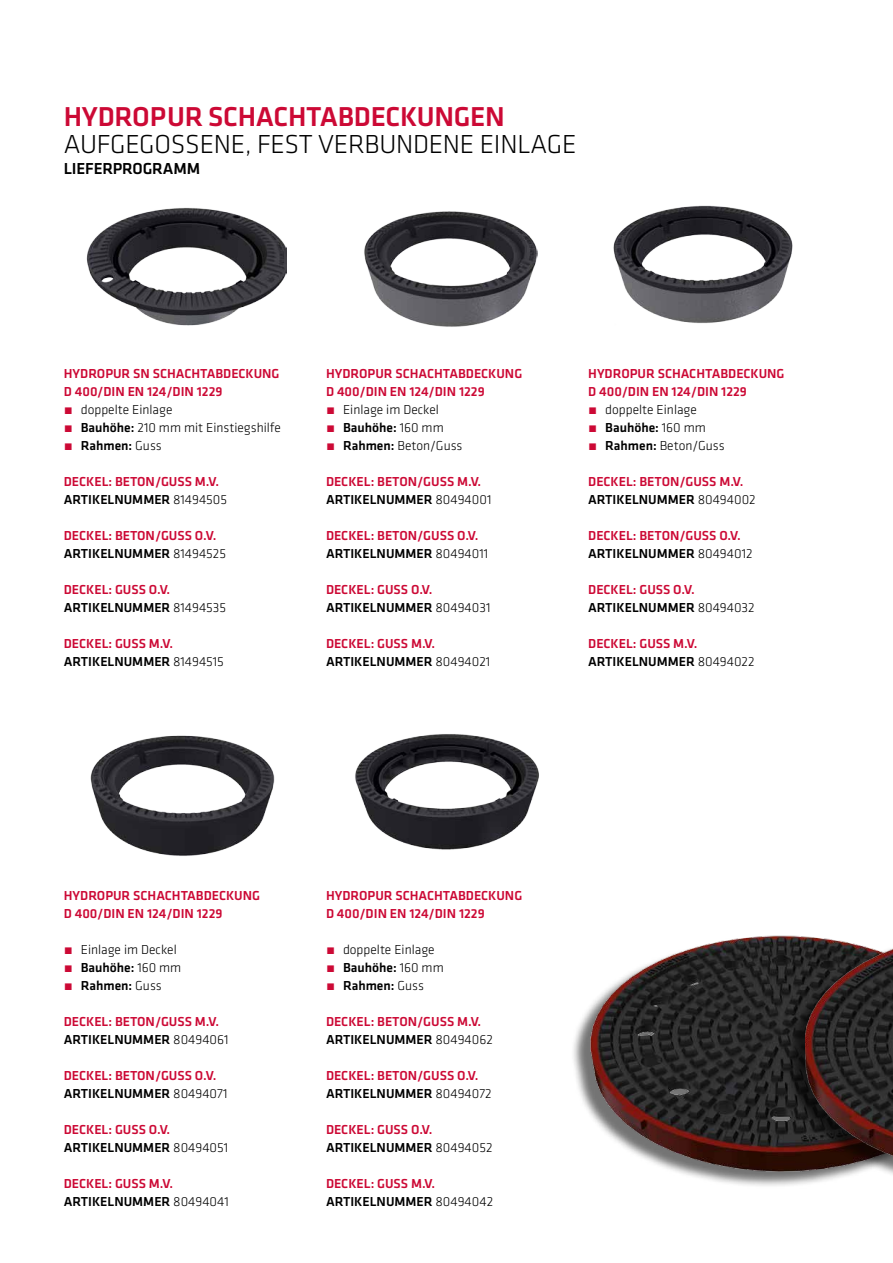
<style>
.page{position:relative;width:893px;height:1263px;background:#fff}
.page>*{position:absolute;margin:0;border:0;box-sizing:border-box;transform-origin:0 0}
.t1{font:300 27px "GC Klavika";letter-spacing:-.01em;color:#000}
.t2{font:500 27px "GC Klavika Head";letter-spacing:-.01em;color:#cc0935}
.t3{font:500 16.5px "GC Klavika Fein";letter-spacing:-.01em;color:#000}
.t4{font:500 13.5px/18px "GC Klavika Fein";color:#cc0935}
.t5{font:300 13.5px/18px "GC Klavika";color:#000}
.t6{font:500 13.5px/18px "GC Klavika Fein";color:#000}
.s1{color:#cc0935}
.s2{font-family:"GC Klavika Fein";font-weight:500}
.s3{font-family:"GC Klavika";font-weight:300;color:#cc0935}
.s4{font-family:"GC Klavika";font-weight:300}
.s5{color:#000}
.s6{font-family:"GC Klavika";font-weight:300;color:#000}
</style>
<div class="page">
<img style="left:86px;top:207px;width:201px;height:119px">
<img style="left:90px;top:735px;width:185px;height:121px">
<img style="left:364px;top:211px;width:173px;height:116px">
<img style="left:355px;top:734px;width:184px;height:116px">
<img style="left:613px;top:205px;width:180px;height:118px">
<img style="left:573px;top:935px;width:212px;height:251px">
<div style="left:785px;top:932px;width:108px;height:259px;background:#000;opacity:.55"></div>
<img style="left:805px;top:932px;width:88px;height:258px">
<h1 class="t2" style="left:64px;top:97px;width:443px">HYDROPUR SCHACHTABDECKUNGEN</h1>
<h1 class="t1" style="left:64px;top:128px;width:514px">AUFGEGOSSENE, FEST VERBUNDENE EINLAGE</h1>
<p class="t3" style="left:64px;top:157px;width:138px">LIEFERPROGRAMM</p>
<p class="t4" style="left:64px;top:365px;width:217px">HYDROPUR SN SCHACHTABDECKUNG<br>D 400/DIN EN 124/DIN 1229</p>
<p class="t5" style="left:64px;top:401px;width:219px"><span class="s1">́</span> doppelte Einlage<br><span class="s1">́</span> <span class="s2">Bauhöhe:</span> 210 mm mit Einstiegshilfe</p>
<p class="t6" style="left:64px;top:437px;width:99px"><span class="s3">́</span> Rahmen: <span class="s4">Guss</span></p>
<p class="t4" style="left:64px;top:473px;width:165px">DECKEL: BETON/GUSS M.V.<br><span class="s5">ARTIKELNUMMER</span> <span class="s6">81494505</span></p>
<p class="t4" style="left:64px;top:527px;width:164px">DECKEL: BETON/GUSS O.V.<br><span class="s5">ARTIKELNUMMER</span> <span class="s6">81494525</span></p>
<p class="t4" style="left:64px;top:581px;width:164px">DECKEL: GUSS O.V.<br><span class="s5">ARTIKELNUMMER</span> <span class="s6">81494535</span></p>
<p class="t4" style="left:64px;top:635px;width:162px">DECKEL: GUSS M.V.<br><span class="s5">ARTIKELNUMMER</span> <span class="s6">81494515</span></p>
<p class="t4" style="left:326px;top:365px;width:198px">HYDROPUR SCHACHTABDECKUNG<br>D 400/DIN EN 124/DIN 1229</p>
<p class="t5" style="left:326px;top:401px;width:115px"><span class="s1">́</span> Einlage im Deckel</p>
<p class="t6" style="left:326px;top:419px;width:119px"><span class="s3">́</span> Bauhöhe: <span class="s4">160 mm</span></p>
<p class="t5" style="left:326px;top:437px;width:138px"><span class="s1">́</span> <span class="s2">Rahmen:</span> Beton/Guss</p>
<p class="t4" style="left:326px;top:473px;width:167px">DECKEL: BETON/GUSS M.V.<br><span class="s5">ARTIKELNUMMER</span> <span class="s6">80494001</span></p>
<p class="t4" style="left:326px;top:527px;width:164px">DECKEL: BETON/GUSS O.V.<br><span class="s5">ARTIKELNUMMER</span> <span class="s6">80494011</span></p>
<p class="t4" style="left:326px;top:581px;width:166px">DECKEL: GUSS O.V.<br><span class="s5">ARTIKELNUMMER</span> <span class="s6">80494031</span></p>
<p class="t4" style="left:326px;top:635px;width:166px">DECKEL: GUSS M.V.<br><span class="s5">ARTIKELNUMMER</span> <span class="s6">80494021</span></p>
<p class="t4" style="left:588px;top:365px;width:198px">HYDROPUR SCHACHTABDECKUNG<br>D 400/DIN EN 124/DIN 1229</p>
<p class="t5" style="left:588px;top:401px;width:110px"><span class="s1">́</span> doppelte Einlage</p>
<p class="t6" style="left:588px;top:419px;width:119px"><span class="s3">́</span> Bauhöhe: <span class="s4">160 mm</span></p>
<p class="t5" style="left:588px;top:437px;width:138px"><span class="s1">́</span> <span class="s2">Rahmen:</span> Beton/Guss</p>
<p class="t4" style="left:588px;top:473px;width:169px">DECKEL: BETON/GUSS M.V.<br><span class="s5">ARTIKELNUMMER</span> <span class="s6">80494002</span></p>
<p class="t4" style="left:588px;top:527px;width:166px">DECKEL: BETON/GUSS O.V.<br><span class="s5">ARTIKELNUMMER</span> <span class="s6">80494012</span></p>
<p class="t4" style="left:588px;top:581px;width:168px">DECKEL: GUSS O.V.<br><span class="s5">ARTIKELNUMMER</span> <span class="s6">80494032</span></p>
<p class="t4" style="left:588px;top:635px;width:168px">DECKEL: GUSS M.V.<br><span class="s5">ARTIKELNUMMER</span> <span class="s6">80494022</span></p>
<p class="t4" style="left:64px;top:886px;width:198px">HYDROPUR SCHACHTABDECKUNG<br>D 400/DIN EN 124/DIN 1229</p>
<p class="t5" style="left:64px;top:941px;width:115px"><span class="s1">́</span> Einlage im Deckel</p>
<p class="t6" style="left:64px;top:958px;width:119px"><span class="s3">́</span> Bauhöhe: <span class="s4">160 mm </span><span class="s3">́</span> Rahmen: <span class="s4">Guss</span></p>
<p class="t4" style="left:64px;top:1012px;width:166px">DECKEL: BETON/GUSS M.V.<br><span class="s5">ARTIKELNUMMER</span> <span class="s6">80494061</span></p>
<p class="t4" style="left:64px;top:1066px;width:165px">DECKEL: BETON/GUSS O.V.<br><span class="s5">ARTIKELNUMMER</span> <span class="s6">80494071</span></p>
<p class="t4" style="left:64px;top:1120px;width:166px">DECKEL: GUSS O.V.<br><span class="s5">ARTIKELNUMMER</span> <span class="s6">80494051</span></p>
<p class="t4" style="left:64px;top:1174px;width:166px">DECKEL: GUSS M.V.<br><span class="s5">ARTIKELNUMMER</span> <span class="s6">80494041</span></p>
<p class="t4" style="left:326px;top:886px;width:198px">HYDROPUR SCHACHTABDECKUNG<br>D 400/DIN EN 124/DIN 1229</p>
<p class="t5" style="left:326px;top:941px;width:110px"><span class="s1">́</span> doppelte Einlage</p>
<p class="t6" style="left:326px;top:958px;width:119px"><span class="s3">́</span> Bauhöhe: <span class="s4">160 mm </span><span class="s3">́</span> Rahmen: <span class="s4">Guss</span></p>
<p class="t4" style="left:326px;top:1012px;width:168px">DECKEL: BETON/GUSS M.V.<br><span class="s5">ARTIKELNUMMER</span> <span class="s6">80494062</span></p>
<p class="t4" style="left:326px;top:1066px;width:167px">DECKEL: BETON/GUSS O.V.<br><span class="s5">ARTIKELNUMMER</span> <span class="s6">80494072</span></p>
<p class="t4" style="left:326px;top:1120px;width:168px">DECKEL: GUSS O.V.<br><span class="s5">ARTIKELNUMMER</span> <span class="s6">80494052</span></p>
<p class="t4" style="left:326px;top:1174px;width:169px">DECKEL: GUSS M.V.<br><span class="s5">ARTIKELNUMMER</span> <span class="s6">80494042</span></p>
</div>
